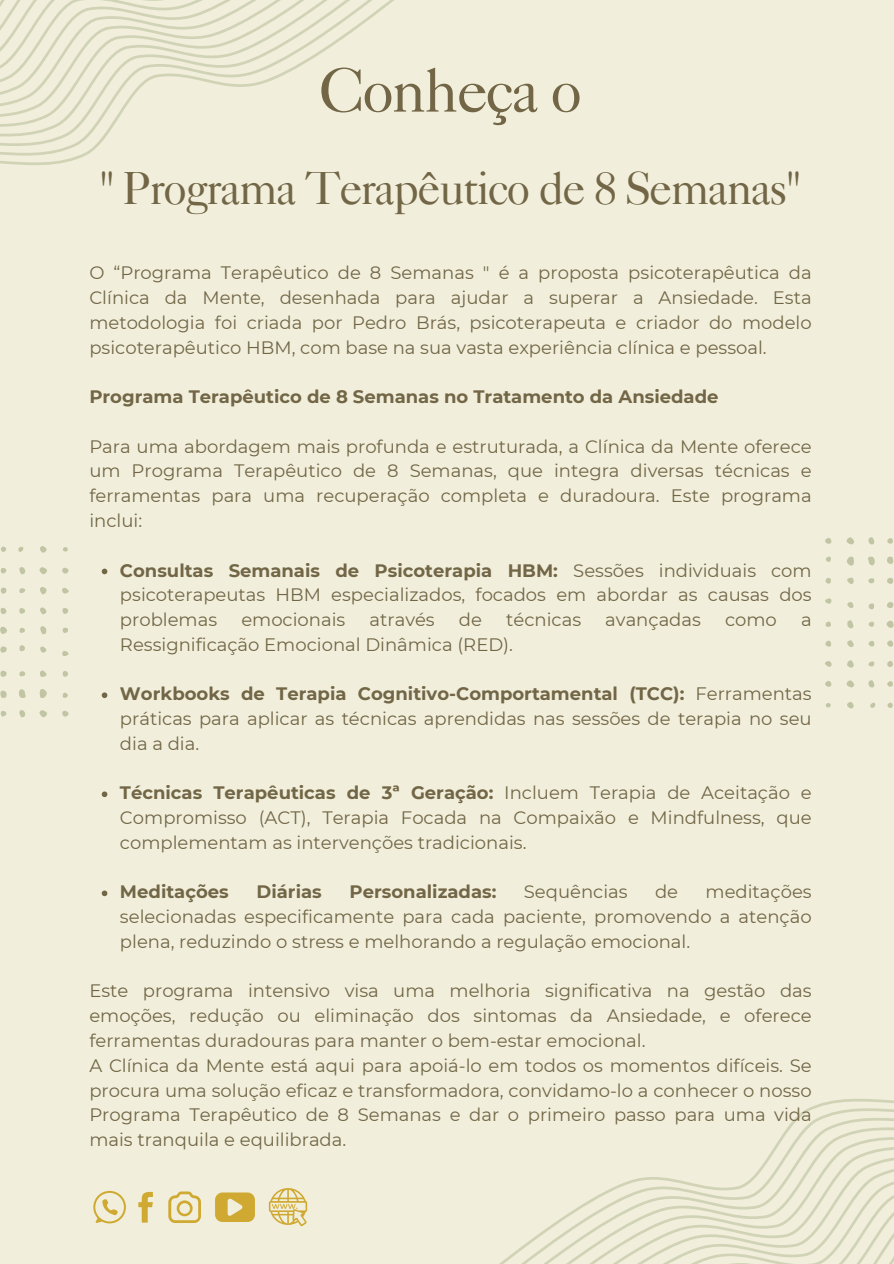
<style>
.page{position:relative;width:894px;height:1264px;background:#fff}
.page>*{position:absolute;margin:0;border:0;box-sizing:border-box;transform-origin:0 0}
.t1{font:63px "Caslon 540 LT Std";letter-spacing:-.04em;color:#726646}
.t2{font:46.5px "Caslon 540 LT Std";letter-spacing:-.04em;color:#726646}
.t3{font:18px/24.8px "Montserrat";color:#726646;text-align:justify}
.t4{font:700 18px "Montserrat";color:#726646}
.s1{font-weight:700}
</style>
<div class="page">
<div style="left:0;top:0;width:893px;height:1263px;background:#f1efdc"></div>
<svg style="left:0;top:0;width:394px;height:165px"></svg>
<svg style="left:501px;top:1099px;width:392px;height:164px"></svg>
<svg style="left:847px;top:556px;width:6px;height:9px"></svg>
<svg style="left:868px;top:556px;width:6px;height:9px"></svg>
<svg style="left:847px;top:620px;width:6px;height:8px"></svg>
<svg style="left:846px;top:680px;width:7px;height:7px"></svg>
<svg style="left:847px;top:660px;width:6px;height:7px"></svg>
<svg style="left:886px;top:620px;width:7px;height:8px"></svg>
<svg style="left:847px;top:640px;width:6px;height:7px"></svg>
<svg style="left:847px;top:702px;width:6px;height:6px"></svg>
<svg style="left:847px;top:577px;width:6px;height:7px"></svg>
<svg style="left:887px;top:556px;width:6px;height:8px"></svg>
<svg style="left:825px;top:681px;width:6px;height:6px"></svg>
<svg style="left:868px;top:680px;width:6px;height:7px"></svg>
<svg style="left:825px;top:661px;width:6px;height:5px"></svg>
<svg style="left:847px;top:602px;width:6px;height:6px"></svg>
<svg style="left:887px;top:602px;width:6px;height:6px"></svg>
<svg style="left:825px;top:640px;width:6px;height:7px"></svg>
<svg style="left:887px;top:577px;width:6px;height:7px"></svg>
<svg style="left:825px;top:598px;width:6px;height:5px"></svg>
<svg style="left:887px;top:640px;width:5px;height:7px"></svg>
<svg style="left:825px;top:578px;width:5px;height:5px"></svg>
<svg style="left:887px;top:661px;width:5px;height:6px"></svg>
<svg style="left:825px;top:621px;width:5px;height:6px"></svg>
<svg style="left:868px;top:603px;width:5px;height:6px"></svg>
<svg style="left:868px;top:641px;width:6px;height:5px"></svg>
<svg style="left:868px;top:578px;width:6px;height:5px"></svg>
<svg style="left:887px;top:681px;width:6px;height:5px"></svg>
<svg style="left:846px;top:537px;width:7px;height:7px"></svg>
<svg style="left:825px;top:538px;width:6px;height:6px"></svg>
<svg style="left:868px;top:537px;width:6px;height:7px"></svg>
<svg style="left:887px;top:538px;width:6px;height:5px"></svg>
<svg style="left:826px;top:556px;width:4px;height:6px"></svg>
<svg style="left:868px;top:661px;width:6px;height:5px"></svg>
<svg style="left:868px;top:621px;width:6px;height:5px"></svg>
<svg style="left:887px;top:702px;width:5px;height:6px"></svg>
<svg style="left:826px;top:703px;width:4px;height:5px"></svg>
<svg style="left:870px;top:702px;width:5px;height:5px"></svg>
<svg style="left:40px;top:689px;width:7px;height:9px"></svg>
<svg style="left:19px;top:689px;width:7px;height:9px"></svg>
<svg style="left:40px;top:626px;width:6px;height:8px"></svg>
<svg style="left:39px;top:567px;width:8px;height:7px"></svg>
<svg style="left:40px;top:587px;width:7px;height:7px"></svg>
<svg style="left:0;top:626px;width:7px;height:8px"></svg>
<svg style="left:40px;top:607px;width:7px;height:7px"></svg>
<svg style="left:40px;top:546px;width:7px;height:6px"></svg>
<svg style="left:40px;top:670px;width:7px;height:7px"></svg>
<svg style="left:0;top:690px;width:7px;height:8px"></svg>
<svg style="left:62px;top:567px;width:6px;height:7px"></svg>
<svg style="left:19px;top:567px;width:7px;height:7px"></svg>
<svg style="left:62px;top:588px;width:7px;height:5px"></svg>
<svg style="left:40px;top:646px;width:6px;height:6px"></svg>
<svg style="left:0;top:646px;width:7px;height:6px"></svg>
<svg style="left:62px;top:608px;width:6px;height:6px"></svg>
<svg style="left:0;top:670px;width:7px;height:7px"></svg>
<svg style="left:62px;top:651px;width:7px;height:5px"></svg>
<svg style="left:0;top:607px;width:7px;height:7px"></svg>
<svg style="left:63px;top:671px;width:5px;height:5px"></svg>
<svg style="left:0;top:587px;width:6px;height:7px"></svg>
<svg style="left:63px;top:627px;width:5px;height:6px"></svg>
<svg style="left:19px;top:645px;width:6px;height:6px"></svg>
<svg style="left:19px;top:608px;width:6px;height:6px"></svg>
<svg style="left:19px;top:671px;width:6px;height:5px"></svg>
<svg style="left:0;top:568px;width:7px;height:5px"></svg>
<svg style="left:39px;top:710px;width:8px;height:7px"></svg>
<svg style="left:62px;top:710px;width:6px;height:7px"></svg>
<svg style="left:19px;top:710px;width:7px;height:7px"></svg>
<svg style="left:0;top:711px;width:7px;height:5px"></svg>
<svg style="left:63px;top:692px;width:5px;height:6px"></svg>
<svg style="left:19px;top:588px;width:6px;height:5px"></svg>
<svg style="left:19px;top:628px;width:6px;height:5px"></svg>
<svg style="left:1px;top:546px;width:5px;height:6px"></svg>
<svg style="left:63px;top:547px;width:5px;height:4px"></svg>
<svg style="left:18px;top:547px;width:5px;height:5px"></svg>
<svg style="left:102px;top:568px;width:5px;height:6px"></svg>
<svg style="left:102px;top:692px;width:5px;height:6px"></svg>
<svg style="left:102px;top:791px;width:5px;height:6px"></svg>
<svg style="left:102px;top:890px;width:5px;height:6px"></svg>
<svg style="left:138px;top:1191px;width:15px;height:31px"></svg>
<svg style="left:168px;top:1191px;width:33px;height:31px"></svg>
<svg style="left:215px;top:1192px;width:40px;height:29px"></svg>
<svg style="left:269px;top:1188px;width:38px;height:38px"></svg>
<svg style="left:93px;top:1190px;width:33px;height:33px"></svg>
<h1 class="t1" style="left:319px;top:68px;width:264px">Conheça o</h1>
<h2 class="t2" style="left:99px;top:171px;width:703px">" Programa Terapêutico de 8 Semanas"</h2>
<p class="t3" style="left:89px;top:260px;width:723px">O “Programa Terapêutico de 8 Semanas " é a proposta psicoterapêutica da Clínica da Mente, desenhada para ajudar a superar a Ansiedade. Esta metodologia foi criada por Pedro Brás, psicoterapeuta e criador do modelo psicoterapêutico HBM, com base na sua vasta experiência clínica e pessoal.</p>
<p class="t4" style="left:89px;top:386px;width:630px">Programa Terapêutico de 8 Semanas no Tratamento da Ansiedade</p>
<p class="t3" style="left:89px;top:434px;width:723px">Para uma abordagem mais profunda e estruturada, a Clínica da Mente oferece um Programa Terapêutico de 8 Semanas, que integra diversas técnicas e ferramentas para uma recuperação completa e duradoura. Este programa inclui:</p>
<p class="t3" style="left:120px;top:557px;width:693px"><span class="s1">Consultas Semanais de Psicoterapia HBM:</span> Sessões individuais com psicoterapeutas HBM especializados, focados em abordar as causas dos problemas</p>
<p class="t3" style="left:241px;top:607px;width:105px">emocionais</p>
<p class="t3" style="left:369px;top:607px;width:67px">através</p>
<p class="t3" style="left:459px;top:607px;width:25px">de</p>
<p class="t3" style="left:506px;top:607px;width:76px">técnicas</p>
<p class="t3" style="left:605px;top:607px;width:97px">avançadas</p>
<p class="t3" style="left:724px;top:607px;width:53px">como</p>
<p class="t3" style="left:800px;top:607px;width:12px">a</p>
<p class="t3" style="left:120px;top:632px;width:394px">Ressignificação Emocional Dinâmica (RED).</p>
<p class="t3" style="left:120px;top:681px;width:693px"><span class="s1">Workbooks de Terapia Cognitivo-Comportamental (TCC):</span> Ferramentas práticas para aplicar as técnicas aprendidas nas sessões de terapia no seu dia a dia.</p>
<p class="t3" style="left:120px;top:780px;width:693px"><span class="s1">Técnicas Terapêuticas de 3ª Geração:</span> Incluem Terapia de Aceitação e Compromisso (ACT), Terapia Focada na Compaixão e Mindfulness, que complementam as intervenções tradicionais.</p>
<p class="t4" style="left:120px;top:881px;width:110px">Meditações</p>
<p class="t4" style="left:256px;top:881px;width:67px">Diárias</p>
<p class="t4" style="left:349px;top:881px;width:148px">Personalizadas:</p>
<p class="t3" style="left:523px;top:879px;width:105px">Sequências</p>
<p class="t3" style="left:655px;top:879px;width:25px">de</p>
<p class="t3" style="left:120px;top:879px;width:693px;text-indent:585px">meditações selecionadas especificamente para cada paciente, promovendo a atenção plena, reduzindo o stress e melhorando a regulação emocional.</p>
<p class="t3" style="left:89px;top:978px;width:723px;text-align:left">Este programa intensivo visa uma melhoria significativa na gestão das emoções, redução ou eliminação dos sintomas da Ansiedade, e oferece ferramentas duradouras para manter o bem-estar emocional.<br>A Clínica da Mente está aqui para apoiá-lo em todos os momentos difíceis. Se procura uma solução eficaz e transformadora, convidamo-lo a conhecer o nosso Programa Terapêutico de 8 Semanas e dar o primeiro passo para uma vida mais tranquila e equilibrada.</p>
</div>
